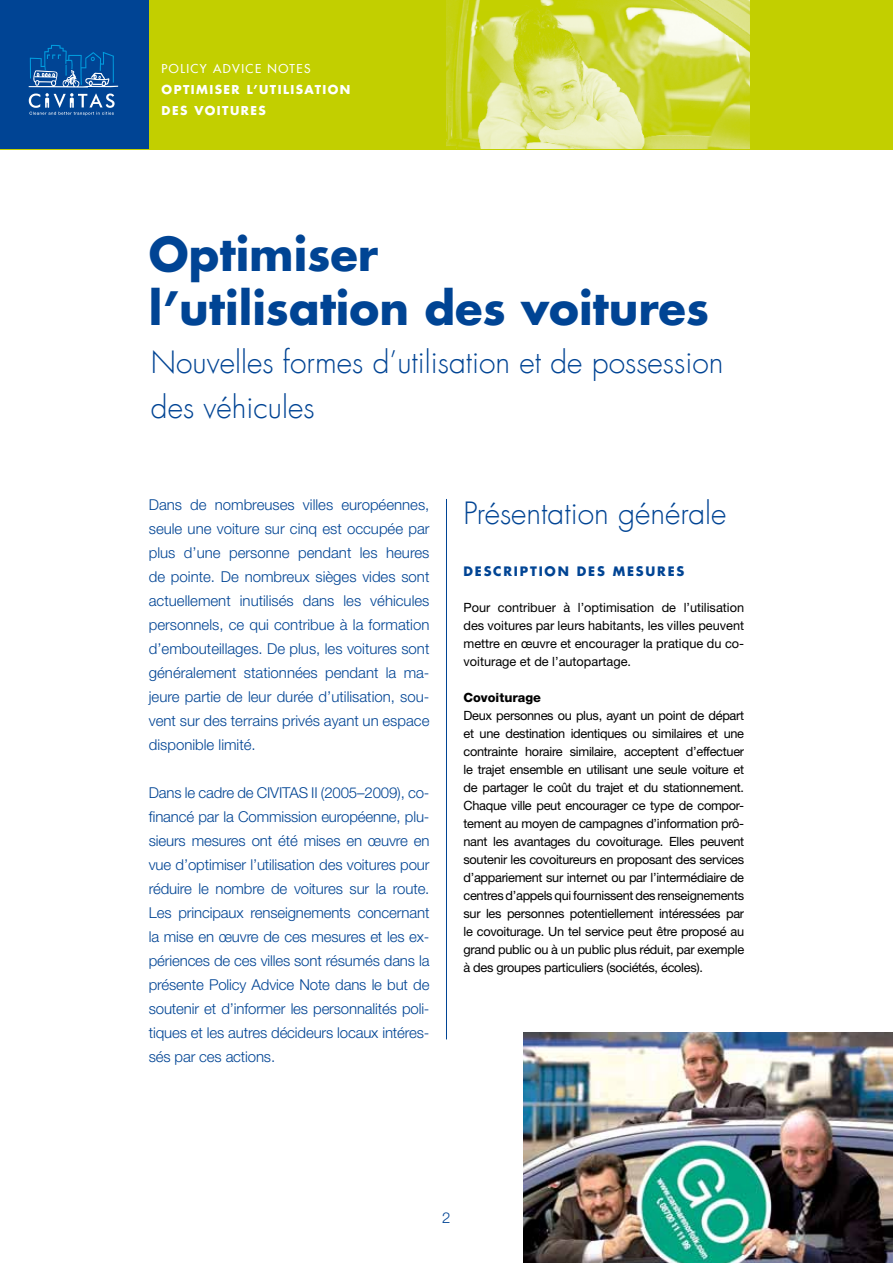
<style>
.page{position:relative;width:893px;height:1263px;background:#fff}
.page>*{position:absolute;margin:0;border:0;box-sizing:border-box;transform-origin:0 0}
.t1{font:700 45px/54px "Futura Com";color:#004494}
.t2{font:300 30px/45px "Futura Com";color:#004494}
.t3{font:300 15px/24px "Helvetica Neue LT Pro";letter-spacing:-.005em;color:#004494;text-align:justify}
.t4{font:12.75px/18px "Helvetica Neue LT Pro";letter-spacing:-.01em;color:#000;text-align:justify}
.t5{font:700 12.75px "Futura Com";color:#004494}
.t6{font:800 12.75px "Helvetica Neue LT Pro";color:#000}
.t7{font:700 12px/21px "Futura Com";letter-spacing:.12em;color:#fff}
.t8{font:500 12px "Futura Com";letter-spacing:.12em;color:#fff}
</style>
<div class="page">
<div style="left:0;top:0;width:893px;height:149px;background:#c2cf00"></div>
<div style="left:0;top:0;width:149px;height:149px;background:#004494"></div>
<svg style="left:29px;top:45px;width:89px;height:70px"></svg>
<img style="left:446px;top:0;width:304px;height:149px">
<hr style="left:892px;top:0;width:1px;height:149px;background:#004494">
<hr style="left:446px;top:499px;width:1px;height:540px;background:#004494">
<img style="left:523px;top:1033px;width:370px;height:230px">
<p class="t8" style="left:162px;top:60px;width:150px">POLICY ADVICE NOTES</p>
<p class="t7" style="left:162px;top:79px;width:190px">Optimiser l’utilisation des voitures</p>
<h1 class="t1" style="left:149px;top:226px;width:562px">Optimiser<br>l’utilisation des voitures</h1>
<h2 class="t2" style="left:151px;top:339px;width:574px">Nouvelles formes d’utilisation et de possession des véhicules</h2>
<p class="t3" style="left:149px;top:492px;width:282px">Dans de nombreuses villes européennes, seule une voiture sur cinq est occupée par plus d’une personne pendant les heures de pointe. De nombreux sièges vides sont actuellement inutilisés dans les véhicules personnels, ce qui contribue à la formation d’embouteillages. De plus, les voitures sont généralement stationnées pendant la ma&shy;jeure partie de leur durée d’utilisation, sou&shy;vent sur des terrains privés ayant un espace disponible limité.</p>
<p class="t3" style="left:149px;top:780px;width:282px">Dans le cadre de CIVITAS II (2005–2009), co&shy;financé par la Commission européenne, plu&shy;sieurs mesures ont été mises en œuvre en vue d’optimiser l’utilisation des voitures pour réduire le nombre de voitures sur la route.<br>Les principaux renseignements concernant la mise en œuvre de ces mesures et les ex&shy;périences de ces villes sont résumés dans la présente Policy Advice Note dans le but de soutenir et d’informer les personnalités poli&shy;tiques et les autres décideurs locaux intéres&shy;sés par ces actions.</p>
<h2 class="t2" style="left:463px;top:490px;width:264px">Présentation générale</h2>
<p class="t5" style="left:463px;top:562px;width:10px">DES</p>
<p class="t5" style="left:493px;top:562px;width:19px">CRIPTI</p>
<p class="t5" style="left:545px;top:562px;width:43px">ON DES</p>
<p class="t5" style="left:613px;top:562px;width:12px">MESURES</p>
<p class="t4" style="left:463px;top:598px;width:282px">Pour contribuer à l’optimisation de l’utilisation des voitures par leurs habitants, les villes peuvent mettre en œuvre et encourager la pratique du co&shy;voiturage et de l’autopartage.</p>
<p class="t6" style="left:463px;top:690px;width:79px">Covoiturage</p>
<p class="t4" style="left:463px;top:706px;width:282px">Deux personnes ou plus, ayant un point de départ et une destination identiques ou similaires et une contrainte horaire similaire, acceptent d’effectuer le trajet ensemble en utilisant une seule voiture et de partager le coût du trajet et du stationnement.<br>Chaque ville peut encourager ce type de compor&shy;tement au moyen de campagnes d’information prô&shy;nant les avantages du covoiturage. Elles peuvent soutenir les covoitureurs en proposant des services d’appariement sur internet ou par l’intermédiaire de centres d’appels qui fournissent des renseignements sur les personnes potentiellement intéressées par le covoiturage. Un tel service peut être proposé au grand public ou à un public plus réduit, par exemple à des groupes particuliers (sociétés, écoles).</p>
<p class="t3" style="left:442px;top:1205px;width:10px">2</p>
</div>
